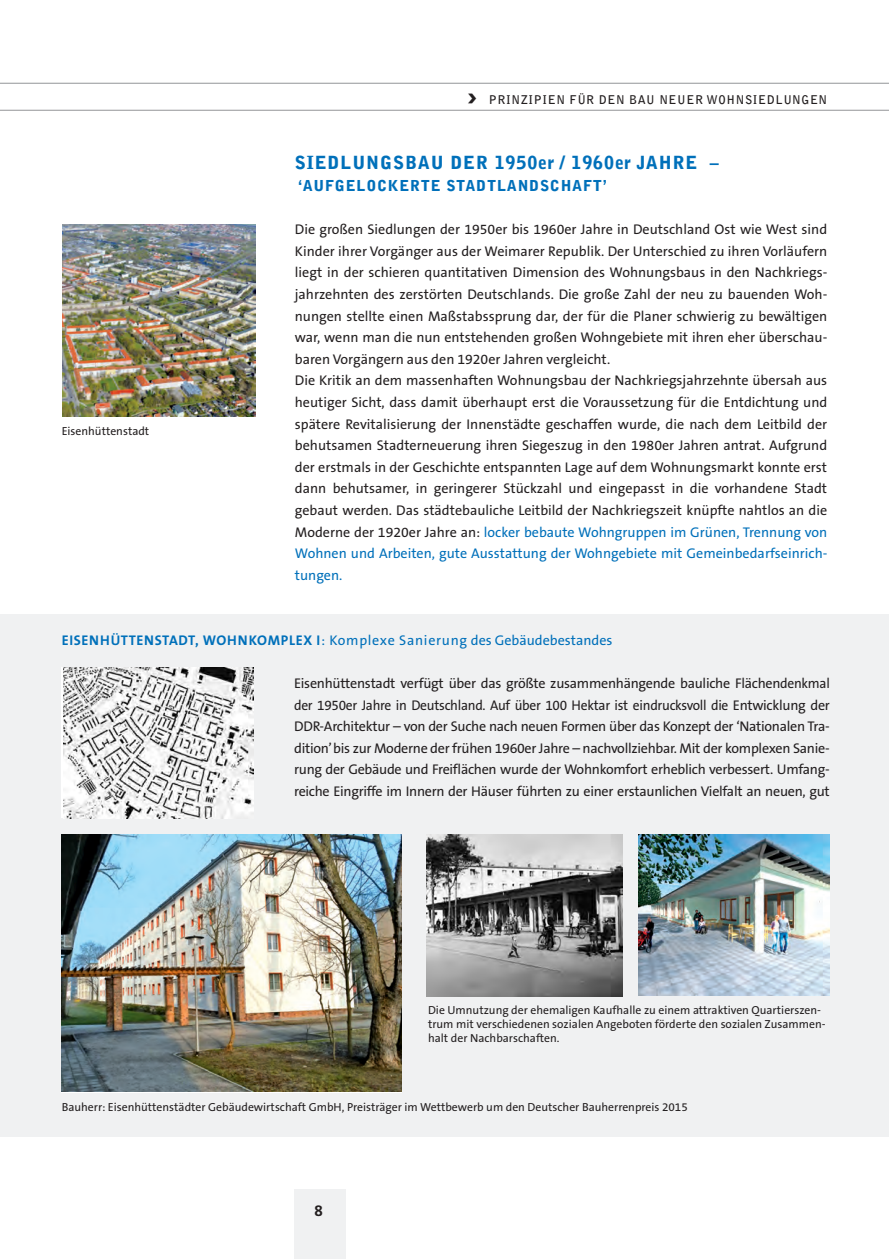
<style>
.page{position:relative;width:889px;height:1259px;background:#fff}
.page>*{position:absolute;margin:0;border:0;box-sizing:border-box;transform-origin:0 0}
.t1{font:900 31.5px "Bell Gothic Std";color:#231f20}
.t2{font:900 18px "Bell Gothic Std";letter-spacing:.05em;color:#0070ba}
.t3{font:900 15px "Bell Gothic Std";letter-spacing:.05em;color:#0070ba}
.t4{font:700 15px "Frutiger";color:#231f20}
.t5{font:14.1px/21.6px "The Sans B5 Plain";color:#231f20}
.t6{font:14.1px "The Sans B5 Plain";color:#0070ba}
.t7{font:700 12px "Bell Gothic Std";letter-spacing:.05em;color:#231f20}
.t8{font:11.7px/14.1px "The Sans B5 Plain";color:#231f20}
.s1{color:#0070ba}
.s2{font-family:"The Sans B7";font-weight:700}
</style>
<div class="page">
<div style="left:0;top:614px;width:889px;height:523px;background:#f0f1f2"></div>
<hr style="left:0;top:110px;width:889px;height:1px;background:#939598">
<hr style="left:0;top:83px;width:889px;height:1px;background:#939598">
<div style="left:294px;top:1189px;width:51px;height:70px;background:#f0f1f2"></div>
<img style="left:62px;top:835px;width:340px;height:256px">
<img style="left:427px;top:835px;width:195px;height:161px">
<img style="left:638px;top:835px;width:191px;height:160px">
<img style="left:62px;top:224px;width:193px;height:192px">
<img style="left:63px;top:668px;width:190px;height:150px">
<p class="t8" style="left:62px;top:424px;width:89px">Eisenhüttenstadt</p>
<h1 class="t1" style="left:466px;top:84px;width:12px">›</h1>
<p class="t7" style="left:489px;top:95px;width:340px">PRINZIPIEN FÜR DEN BAU NEUER WOHNSIEDLUNGEN</p>
<p class="t2" style="left:295px;top:156px;width:425px">SIEDLUNGSBAU DER 1950er / 1960er JAHRE –</p>
<p class="t3" style="left:298px;top:180px;width:310px">‘AUFGELOCKERTE STADTLANDSCHAFT’</p>
<p class="t5" style="left:295px;top:219px;width:534px">Die großen Siedlungen der 1950er bis 1960er Jahre in Deutschland Ost wie West sind Kinder ihrer Vorgänger aus der Weimarer Republik. Der Unterschied zu ihren Vorläufern liegt in der schieren quantitativen Dimension des Wohnungsbaus in den Nachkriegs&shy;jahrzehnten des zerstörten Deutschlands. Die große Zahl der neu zu bauenden Woh&shy;nungen stellte einen Maßstabssprung dar, der für die Planer schwierig zu bewältigen war, wenn man die nun entstehenden großen Wohngebiete mit ihren eher überschau&shy;baren Vorgängern aus den 1920er Jahren vergleicht.<br>Die Kritik an dem massenhaften Wohnungsbau der Nachkriegsjahrzehnte übersah aus heutiger Sicht, dass damit überhaupt erst die Voraussetzung für die Entdichtung und spätere Revitalisierung der Innenstädte geschaffen wurde, die nach dem Leitbild der behutsamen Stadterneuerung ihren Siegeszug in den 1980er Jahren antrat. Aufgrund der erstmals in der Geschichte entspannten Lage auf dem Wohnungsmarkt konnte erst dann behutsamer, in geringerer Stückzahl und eingepasst in die vorhandene Stadt gebaut werden. Das städtebauliche Leitbild der Nachkriegszeit knüpfte nahtlos an die Moderne der 1920er Jahre an: <span class="s1">locker bebaute Wohngruppen im Grünen, Trennung von Wohnen und Arbeiten, gute Ausstattung der Wohngebiete mit Gemeinbedarfseinrich&shy;tungen.</span></p>
<p class="t6" style="left:62px;top:632px;width:552px"><span class="s2">EISENHÜTTENSTADT, WOHNKOMPLEX I</span>: Komplexe Sanierung des Gebäudebestandes</p>
<p class="t5" style="left:294px;top:673px;width:537px;text-align:justify">Eisenhüttenstadt verfügt über das größte zusammenhängende bauliche Flächendenkmal der 1950er Jahre in Deutschland. Auf über 100 Hektar ist eindrucksvoll die Entwicklung der DDR-Architektur – von der Suche nach neuen Formen über das Konzept der ‘Nationalen Tra&shy;dition’ bis zur Moderne der frühen 1960er Jahre – nachvollziehbar. Mit der komplexen Sanie&shy;rung der Gebäude und Freiflächen wurde der Wohnkomfort erheblich verbessert. Umfang&shy;reiche Eingriffe im Innern der Häuser führten zu einer erstaunlichen Vielfalt an neuen, gut</p>
<p class="t8" style="left:428px;top:1003px;width:399px">Die Umnutzung der ehemaligen Kaufhalle zu einem attraktiven Quartierszen&shy;trum mit verschiedenen sozialen Angeboten förderte den sozialen Zusammen&shy;halt der Nachbarschaften.</p>
<p class="t8" style="left:62px;top:1100px;width:627px">Bauherr: Eisenhüttenstädter Gebäudewirtschaft GmbH, Preisträger im Wettbewerb um den Deutscher Bauherrenpreis 2015</p>
<p class="t4" style="left:314px;top:1204px;width:10px">8</p>
</div>
